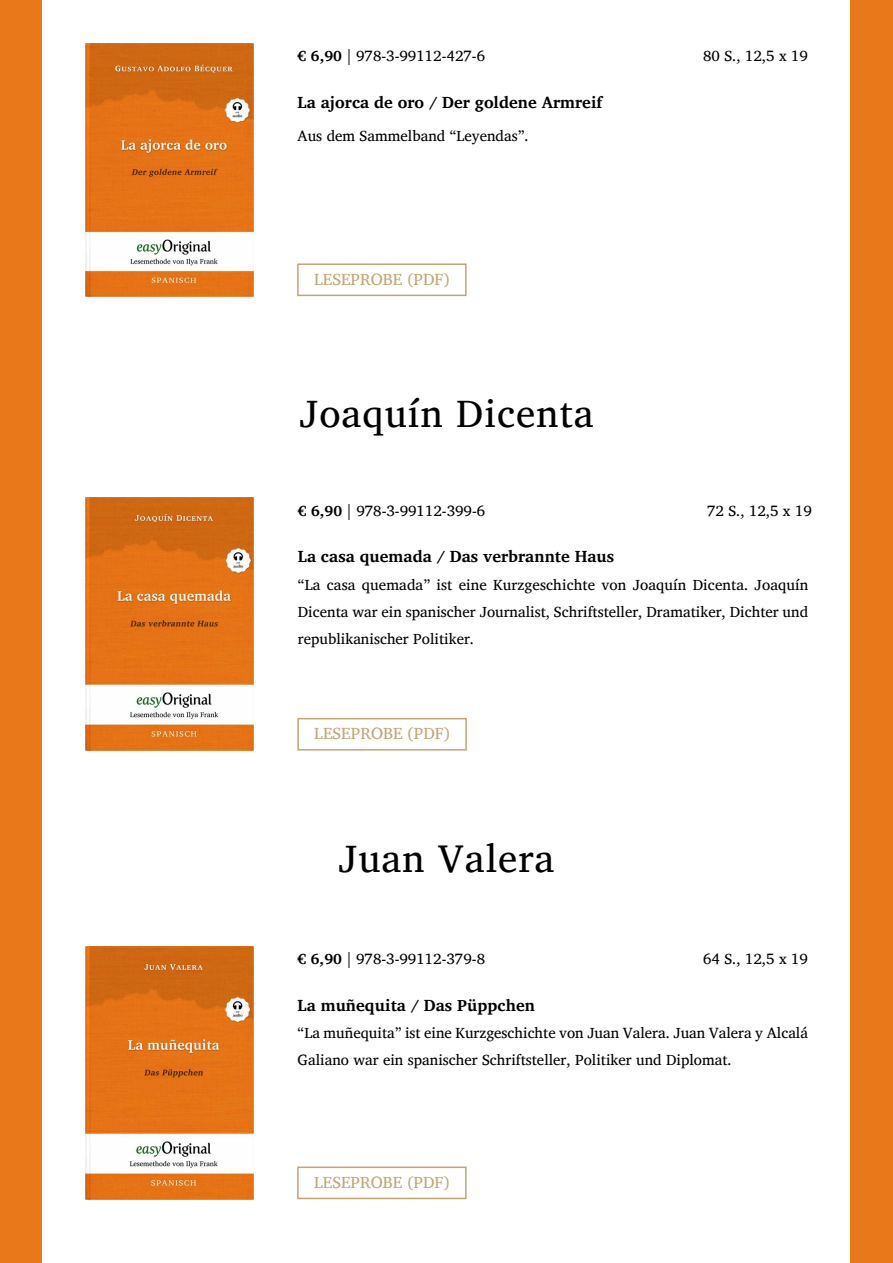
<style>
.page{position:relative;width:893px;height:1263px;background:#e8781a}
.page>*{position:absolute;margin:0;border:0;box-sizing:border-box;transform-origin:0 0}
.t1{font:39px "Charis SIL";letter-spacing:.025em;color:#000}
.t2{font:700 16.5px "Charis SIL";color:#000}
.t3{font:16.5px "Charis SIL";color:#c5a474}
.t4{font:15px/27px "Charis SIL";color:#000;text-align:justify}
.s1{font-weight:700}
</style>
<div class="page">
<div style="left:43px;top:0;width:807px;height:1263px;background:#fff"></div>
<img style="left:85px;top:43px;width:169px;height:253px">
<img style="left:85px;top:498px;width:169px;height:252px">
<img style="left:85px;top:946px;width:169px;height:253px">
<div style="left:297px;top:263px;width:170px;height:33px;border:2px solid #c5a474"></div>
<div style="left:297px;top:718px;width:170px;height:32px;border:2px solid #c5a474"></div>
<div style="left:297px;top:1166px;width:170px;height:33px;border:2px solid #c5a474"></div>
<p class="t4" style="left:298px;top:43px;width:189px"><span class="s1">€ 6,90</span> | 978-3-99112-427-6</p>
<p class="t2" style="left:298px;top:93px;width:306px">La ajorca de oro / Der goldene Armreif</p>
<p class="t4" style="left:298px;top:122px;width:233px">Aus dem Sammelband “Leyendas”.</p>
<p class="t3" style="left:314px;top:269px;width:137px">LESEPROBE (PDF)</p>
<h1 class="t1" style="left:299px;top:391px;width:296px">Joaquín Dicenta</h1>
<p class="t4" style="left:298px;top:497px;width:189px"><span class="s1">€ 6,90</span> | 978-3-99112-399-6</p>
<p class="t4" style="left:703px;top:43px;width:106px">80 S., 12,5 x 19</p>
<p class="t4" style="left:707px;top:497px;width:106px">72 S., 12,5 x 19</p>
<p class="t2" style="left:298px;top:547px;width:318px">La casa quemada / Das verbrannte Haus</p>
<p class="t4" style="left:298px;top:571px;width:512px">“La casa quemada” ist eine Kurzgeschichte von Joaquín Dicenta. Joaquín Dicenta war ein spanischer Journalist, Schriftsteller, Dramatiker, Dichter und republikanischer Politiker.</p>
<p class="t3" style="left:314px;top:724px;width:137px">LESEPROBE (PDF)</p>
<h1 class="t1" style="left:339px;top:835px;width:217px">Juan Valera</h1>
<p class="t4" style="left:298px;top:946px;width:189px"><span class="s1">€ 6,90</span> | 978-3-99112-379-8</p>
<p class="t4" style="left:703px;top:946px;width:106px">64 S., 12,5 x 19</p>
<p class="t2" style="left:298px;top:996px;width:239px">La muñequita / Das Püppchen</p>
<p class="t4" style="left:298px;top:1019px;width:512px">“La muñequita” ist eine Kurzgeschichte von Juan Valera. Juan Valera y Alcalá<br>Galiano war ein spanischer Schriftsteller, Politiker und Diplomat.</p>
<p class="t3" style="left:314px;top:1172px;width:137px">LESEPROBE (PDF)</p>
</div>
